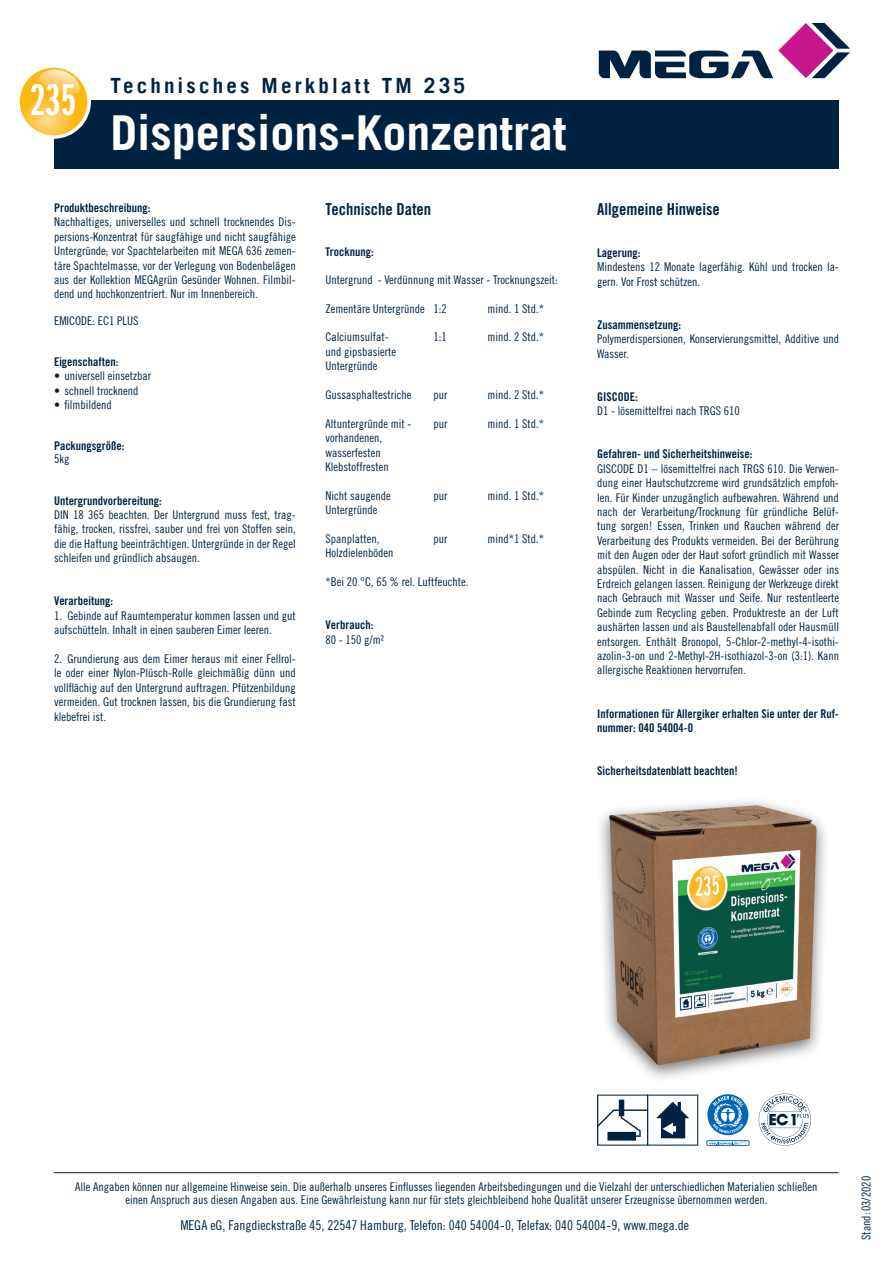
<style>
.page{position:relative;width:893px;height:1263px;background:#fff}
.page>*{position:absolute;margin:0;border:0;box-sizing:border-box;transform-origin:0 0}
.t1{font:700 48px "Trade Gothic LT Std";color:#fff}
.t2{font:46.2px "ITC Franklin Gothic Std Dm X Cp";color:#fff}
.t3{font:700 21px "Trade Gothic LT";letter-spacing:.15em;color:#002241}
.t4{font:16.5px "Trade Gothic LT Std Bd Cn 20";color:#002241}
.t5{font:13.5px "Trade Gothic LT Std Cn 18";color:#002241}
.t6{font:12px/14.4px "Trade Gothic LT Std Cn 18";color:#002241}
.t7{font:12px/14.4px "Trade Gothic LT Std Bd Cn 20";color:#002241}
</style>
<div class="page">
<div style="left:54px;top:101px;width:784px;height:68px;background:#002241"></div>
<svg style="left:16px;top:64px;width:75px;height:75px"></svg>
<svg style="left:20px;top:68px;width:66px;height:67px"></svg>
<svg style="left:599px;top:23px;width:251px;height:55px"></svg>
<hr style="left:54px;top:1172px;width:784px;height:1px;background:#231f20">
<svg style="left:597px;top:1094px;width:101px;height:51px"></svg>
<svg style="left:707px;top:1093px;width:42px;height:43px"></svg>
<svg style="left:707px;top:1094px;width:41px;height:41px"></svg>
<hr style="left:707px;top:1141px;width:42px;height:4px;background:#c1daec">
<div style="left:707px;top:1140px;width:42px;height:6px;border:1px solid #0166b3"></div>
<svg style="left:709px;top:1142px;width:37px;height:3px"></svg>
<svg style="left:759px;top:1093px;width:52px;height:53px"></svg>
<div style="left:595px;top:796px;width:235px;height:287px;background:#231f20;opacity:.65"></div>
<img style="left:609px;top:805px;width:208px;height:260px">
<h2 class="t2" style="left:31px;top:75px;width:46px">235</h2>
<p class="t3" style="left:111px;top:73px;width:356px">Technisches Merkblatt TM 235</p>
<p class="t1" style="left:111px;top:103px;width:457px">Dispersions-Konzentrat</p>
<p class="t7" style="left:54px;top:200px;width:98px">Produktbeschreibung:</p>
<p class="t6" style="left:54px;top:215px;width:243px;text-align:justify">Nachhaltiges, universelles und schnell trocknendes Dis&shy;persions-Konzentrat für saugfähige und nicht saugfähige Untergründe; vor Spachtelarbeiten mit MEGA 636 zemen&shy;täre Spachtelmasse, vor der Verlegung von Bodenbelägen aus der Kollektion MEGAgrün Gesünder Wohnen. Filmbil&shy;dend und hochkonzentriert. Nur im Innenbereich.</p>
<p class="t6" style="left:54px;top:314px;width:86px">EMICODE: EC1 PLUS</p>
<p class="t7" style="left:54px;top:354px;width:66px">Eigenschaften:</p>
<p class="t6" style="left:54px;top:369px;width:99px">• universell einsetzbar</p>
<p class="t6" style="left:54px;top:383px;width:86px">• schnell trocknend</p>
<p class="t6" style="left:54px;top:398px;width:59px">• filmbildend</p>
<p class="t7" style="left:54px;top:438px;width:72px">Packungsgröße:</p>
<p class="t6" style="left:54px;top:452px;width:17px">5kg</p>
<p class="t7" style="left:54px;top:493px;width:109px">Untergrundvorbereitung:</p>
<p class="t6" style="left:54px;top:507px;width:243px;text-align:justify">DIN 18 365 beachten. Der Untergrund muss fest, trag&shy;fähig, trocken, rissfrei, sauber und frei von Stoffen sein, die die Haftung beeinträchtigen. Untergründe in der Regel schleifen und gründlich absaugen.</p>
<p class="t7" style="left:54px;top:594px;width:61px">Verarbeitung:</p>
<p class="t6" style="left:54px;top:608px;width:243px">1. Gebinde auf Raumtemperatur kommen lassen und gut aufschütteln. Inhalt in einen sauberen Eimer leeren.</p>
<p class="t6" style="left:54px;top:651px;width:243px;text-align:justify">2. Grundierung aus dem Eimer heraus mit einer Fellrol&shy;le oder einer Nylon-Plüsch-Rolle gleichmäßig dünn und vollflächig auf den Untergrund auftragen. Pfützenbildung vermeiden. Gut trocknen lassen, bis die Grundierung fast klebefrei ist.</p>
<p class="t4" style="left:326px;top:199px;width:107px">Technische Daten</p>
<p class="t7" style="left:326px;top:244px;width:50px">Trocknung:</p>
<p class="t6" style="left:326px;top:272px;width:234px">Untergrund - Verdünnung mit Wasser - Trocknungszeit:</p>
<p class="t6" style="left:326px;top:301px;width:123px">Zementäre Untergründe 1:2</p>
<p class="t6" style="left:488px;top:301px;width:58px">mind. 1 Std.*</p>
<p class="t6" style="left:326px;top:330px;width:65px">Calciumsulfat-</p>
<p class="t6" style="left:434px;top:330px;width:15px">1:1</p>
<p class="t6" style="left:488px;top:330px;width:58px">mind. 2 Std.*</p>
<p class="t6" style="left:326px;top:344px;width:72px">und gipsbasierte<br>Untergründe</p>
<p class="t6" style="left:326px;top:387px;width:87px">Gussasphaltestriche</p>
<p class="t6" style="left:434px;top:387px;width:15px">pur</p>
<p class="t6" style="left:488px;top:387px;width:58px">mind. 2 Std.*</p>
<p class="t6" style="left:326px;top:416px;width:87px">Altuntergründe mit -</p>
<p class="t6" style="left:434px;top:416px;width:15px">pur</p>
<p class="t6" style="left:488px;top:416px;width:58px">mind. 1 Std.*</p>
<p class="t6" style="left:326px;top:430px;width:58px">vorhandenen, wasserfesten</p>
<p class="t6" style="left:326px;top:459px;width:65px">Klebstoffresten</p>
<p class="t6" style="left:326px;top:488px;width:67px">Nicht saugende</p>
<p class="t6" style="left:434px;top:488px;width:15px">pur</p>
<p class="t6" style="left:488px;top:488px;width:58px">mind. 1 Std.*</p>
<p class="t6" style="left:326px;top:502px;width:53px">Untergründe</p>
<p class="t6" style="left:326px;top:531px;width:55px">Spanplatten,</p>
<p class="t6" style="left:434px;top:531px;width:15px">pur</p>
<p class="t6" style="left:488px;top:531px;width:58px">mind*1 Std.*</p>
<p class="t6" style="left:326px;top:546px;width:69px">Holzdielenböden</p>
<p class="t6" style="left:326px;top:574px;width:144px">*Bei 20 °C, 65 % rel. Luftfeuchte.</p>
<p class="t7" style="left:326px;top:618px;width:49px">Verbrauch:</p>
<p class="t6" style="left:326px;top:632px;width:60px">80 - 150 g/m²</p>
<p class="t4" style="left:597px;top:199px;width:124px">Allgemeine Hinweise</p>
<p class="t7" style="left:597px;top:245px;width:45px">Lagerung:</p>
<p class="t6" style="left:597px;top:259px;width:243px">Mindestens 12 Monate lagerfähig. Kühl und trocken la&shy;gern. Vor Frost schützen.</p>
<p class="t7" style="left:597px;top:317px;width:85px">Zusammensetzung:</p>
<p class="t6" style="left:597px;top:331px;width:243px">Polymerdispersionen, Konservierungsmittel, Additive und<br>Wasser.</p>
<p class="t7" style="left:597px;top:389px;width:42px">GISCODE:</p>
<p class="t6" style="left:597px;top:403px;width:144px">D1 - lösemittelfrei nach TRGS 610</p>
<p class="t7" style="left:597px;top:447px;width:157px">Gefahren- und Sicherheitshinweise:</p>
<p class="t6" style="left:597px;top:461px;width:243px;text-align:justify">GISCODE D1 – lösemittelfrei nach TRGS 610. Die Verwen&shy;dung einer Hautschutzcreme wird grundsätzlich empfoh&shy;len. Für Kinder unzugänglich aufbewahren. Während und nach der Verarbeitung/Trocknung für gründliche Belüf&shy;tung sorgen! Essen, Trinken und Rauchen während der Verarbeitung des Produkts vermeiden. Bei der Berührung mit den Augen oder der Haut sofort gründlich mit Wasser abspülen. Nicht in die Kanalisation, Gewässer oder ins Erdreich gelangen lassen. Reinigung der Werkzeuge direkt nach Gebrauch mit Wasser und Seife. Nur restentleerte Gebinde zum Recycling geben. Produktreste an der Luft aushärten lassen und als Baustellenabfall oder Hausmüll entsorgen. Enthält Bronopol, 5-Chlor-2-methyl-4-isothi&shy;azolin-3-on und 2-Methyl-2H-isothiazol-3-on (3:1). Kann allergische Reaktionen hervorrufen.</p>
<p class="t7" style="left:597px;top:706px;width:243px">Informationen für Allergiker erhalten Sie unter der Ruf&shy;nummer: 040 54004-0</p>
<p class="t7" style="left:597px;top:764px;width:142px">Sicherheitsdatenblatt beachten!</p>
<p class="t6" style="left:75px;top:1180px;width:744px;line-height:13.5px;text-align:center">Alle Angaben können nur allgemeine Hinweise sein. Die außerhalb unseres Einflusses liegenden Arbeitsbedingungen und die Vielzahl der unterschiedlichen Materialien schließen einen Anspruch aus diesen Angaben aus. Eine Gewährleistung kann nur für stets gleichbleibend hohe Qualität unserer Erzeugnisse übernommen werden.</p>
<p class="t6" style="left:859px;top:1240px;width:66px;rotate:-90deg">Stand: 03/2020</p>
<p class="t5" style="left:180px;top:1217px;width:510px">MEGA eG, Fangdieckstraße 45, 22547 Hamburg, Telefon: 040 54004-0, Telefax: 040 54004-9, www.mega.de</p>
</div>
